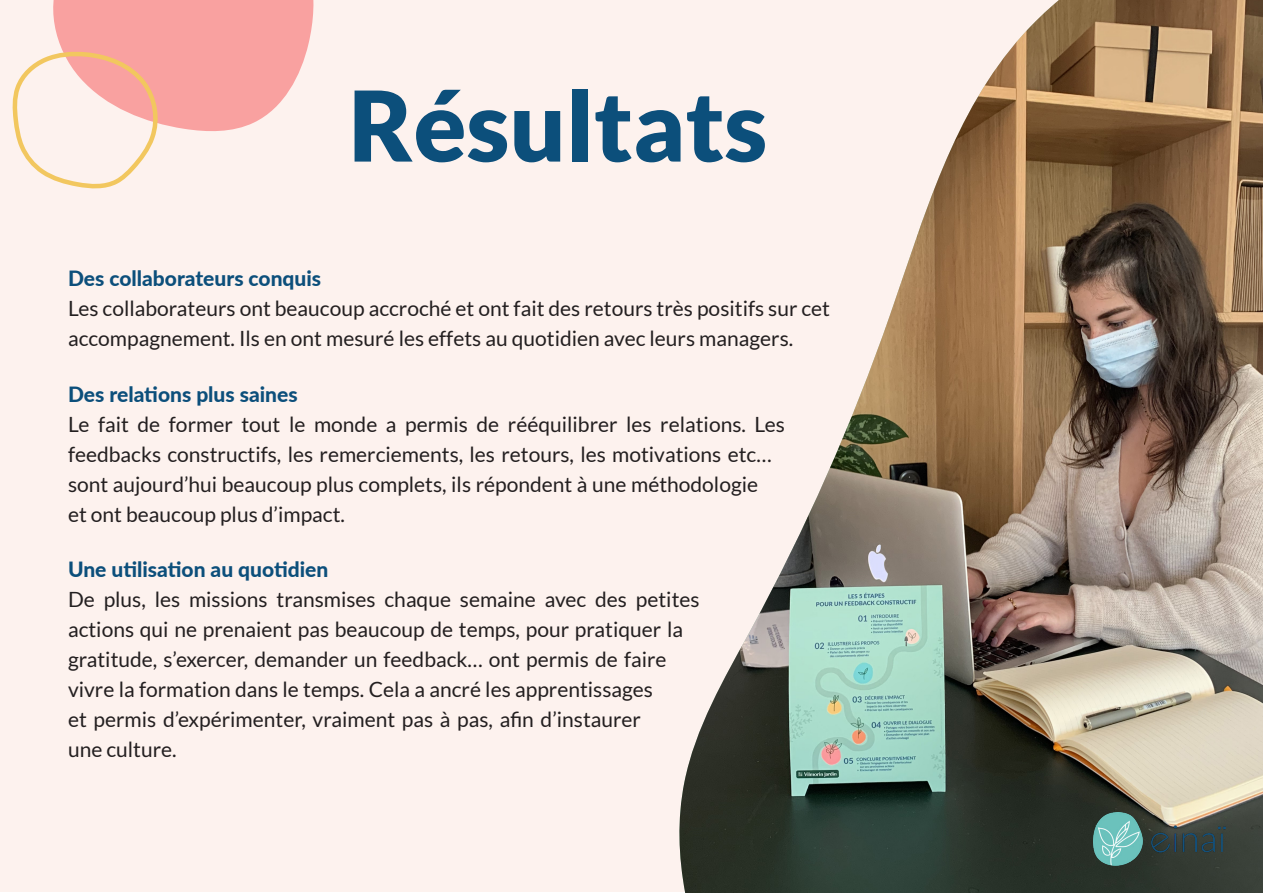
<style>
.page{position:relative;width:1263px;height:893px;background:#fff}
.page>*{position:absolute;margin:0;border:0;box-sizing:border-box;transform-origin:0 0}
.t1{font:900 97.5px "Lato";color:#0c4f7b}
.t2{font:21px/30px "Lato";color:#231f20}
.t3{font:800 21px "Lato";color:#0c4f7b}
</style>
<div class="page">
<div style="left:1px;top:1px;width:1261px;height:891px;background:#fdf2ee"></div>
<img style="left:677px;top:0;width:586px;height:893px">
<img style="left:1093px;top:812px;width:132px;height:58px">
<svg style="left:12px;top:0;width:303px;height:189px"></svg>
<p class="t1" style="left:349px;top:69px;width:420px">Résultats</p>
<p class="t3" style="left:68px;top:263px;width:255px">Des collaborateurs conquis</p>
<p class="t2" style="left:68px;top:293px;width:764px">Les collaborateurs ont beaucoup accroché et ont fait des retours très positifs sur cet accompagnement. Ils en ont mesuré les effets au quotidien avec leurs managers.</p>
<p class="t3" style="left:68px;top:378px;width:231px">Des relations plus saines</p>
<p class="t2" style="left:68px;top:409px;width:718px">Le fait de former tout le monde a permis de rééquilibrer les relations. Les feedbacks constructifs, les remerciements, les retours, les motivations etc… sont aujourd’hui beaucoup plus complets, ils répondent à une méthodologie<br>et ont beaucoup plus d’impact.</p>
<p class="t3" style="left:68px;top:554px;width:262px">Une utilisation au quotidien</p>
<p class="t2" style="left:68px;top:584px;width:633px">De plus, les missions transmises chaque semaine avec des petites actions qui ne prenaient pas beaucoup de temps, pour pratiquer la gratitude, s’exercer, demander un feedback… ont permis de faire vivre la formation dans le temps. Cela a ancré les apprentissages<br>et permis d’expérimenter, vraiment pas à pas, afin d’instaurer<br>une culture.</p>
</div>
